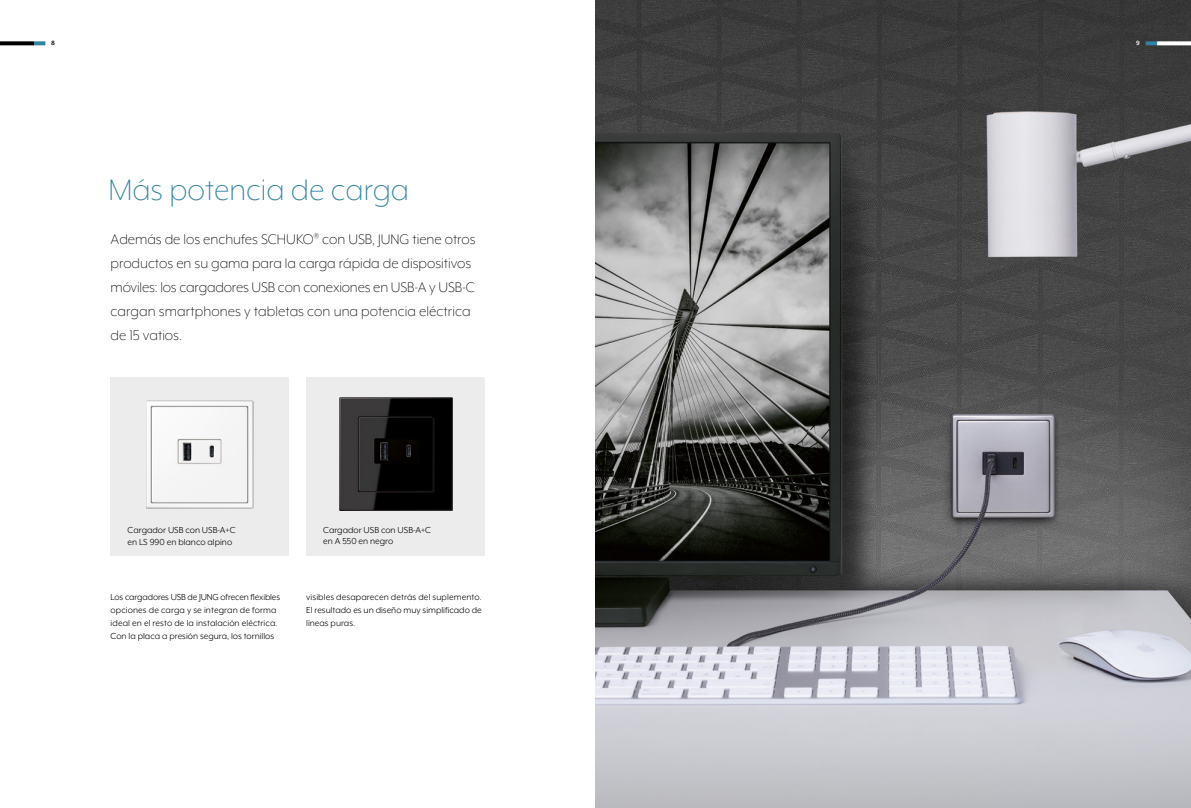
<style>
.page{position:relative;width:1191px;height:808px;background:#fff}
.page>*{position:absolute;margin:0;border:0;box-sizing:border-box;transform-origin:0 0}
.t1{font:300 34px "Mr Eaves XL Mod OT";color:#3083a1}
.t2{font:300 16px/24px "Mr Eaves XL Mod OT";color:#000}
.t3{font:10px/13px "Mr Eaves XL Mod OT";color:#000}
.t4{font:700 7px "Mr Eaves XL Mod OT";color:#000}
.t5{font:700 7px "Mr Eaves XL Mod OT";color:#fff}
</style>
<div class="page">
<div style="left:306px;top:377px;width:179px;height:179px;background:#ececed"></div>
<div style="left:111px;top:377px;width:178px;height:179px;background:#ececed"></div>
<img style="left:339px;top:398px;width:113px;height:113px">
<img style="left:146px;top:400px;width:108px;height:108px">
<img style="left:595px;top:0;width:596px;height:808px">
<svg style="left:1145px;top:41px;width:12px;height:4px"></svg>
<svg style="left:1157px;top:41px;width:34px;height:4px"></svg>
<svg style="left:34px;top:41px;width:11px;height:4px"></svg>
<svg style="left:0;top:41px;width:34px;height:4px"></svg>
<p class="t4" style="left:51px;top:40px;width:5px">8</p>
<p class="t5" style="left:1136px;top:40px;width:5px">9</p>
<h1 class="t1" style="left:108px;top:173px;width:302px">Más potencia de carga</h1>
<p class="t2" style="left:111px;top:227px;width:366px">Además de los enchufes SCHUKO<sup>®</sup> con USB, JUNG tiene otros productos en su gama para la carga rápida de dispositivos móviles: los cargadores USB con conexiones en USB-A y USB-C cargan smartphones y tabletas con una potencia eléctrica de 15 vatios.</p>
<p class="t3" style="left:128px;top:524px;width:109px;line-height:11.5px">Cargador USB con USB-A+C en LS 990 en blanco alpino</p>
<p class="t3" style="left:323px;top:524px;width:109px;line-height:11.5px">Cargador USB con USB-A+C en A 550 en negro</p>
<p class="t3" style="left:111px;top:591px;width:171px">Los cargadores USB de JUNG ofrecen flexibles opciones de carga y se integran de forma ideal en el resto de la instalación eléctrica.<br>Con la placa a presión segura, los tornillos</p>
<p class="t3" style="left:306px;top:591px;width:177px;text-align:justify">visibles desaparecen detrás del suplemento.<br>El resultado es un diseño muy simplificado de líneas puras.</p>
</div>
